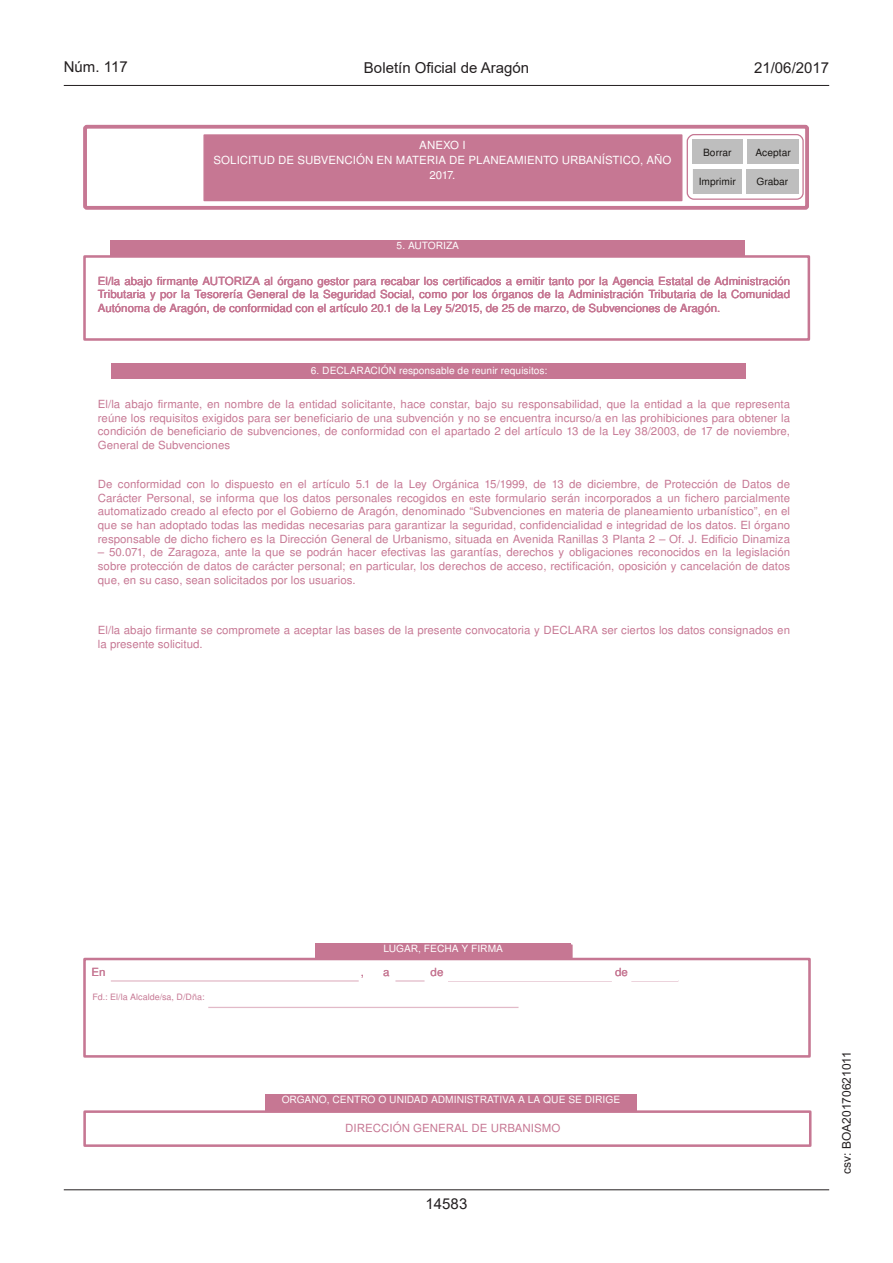
<style>
.page{position:relative;width:893px;height:1263px;background:#fff}
.page>*{position:absolute;margin:0;border:0;box-sizing:border-box;transform-origin:0 0}
.estilo_head-c{font:15px "Arial";color:#231f20}
.estilo_head-d{font:15px "Arial MT2";color:#231f20}
.estilo_head-i{font:15px "Arial MT2";color:#231f20}
.numero_pagina{font:15px "Arial";color:#231f20}
.estilo_head-i-2{font:12px "Arial MT2";color:#231f20}
.t1{font:11.4px/13.6px "A030";color:#c67793;text-align:justify}
.t2{font:11.4px/15.3px "A030";color:#fff;text-align:center}
.t3{font:10.2px "A030";color:#fff}
.t4{font:10.2px "A030";color:#171412}
.t5{font:8.85px "A030";color:#c67793}
</style>
<div class="page">
<hr style="left:64px;top:85px;width:765px;height:1px;background:#231f20">
<hr style="left:64px;top:1189px;width:765px;height:1px;background:#231f20">
<div style="left:83px;top:125px;width:726px;height:85px;border:4px solid #c67793;border-radius:2px"></div>
<div style="left:687px;top:134px;width:117px;height:66px;border:1px solid #c67793;border-radius:6px"></div>
<div style="left:204px;top:135px;width:478px;height:66px;background:#c67793"></div>
<div style="left:203px;top:134px;width:479px;height:67px;border:1px solid #c67793"></div>
<div style="left:83px;top:1110px;width:728px;height:37px;border:3px solid #c67793"></div>
<div style="left:265px;top:1094px;width:371px;height:16px;background:#c67793"></div>
<div style="left:83px;top:958px;width:728px;height:100px;border:3px solid #c67793"></div>
<div style="left:316px;top:943px;width:255px;height:15px;background:#c67793"></div>
<hr style="left:111px;top:980px;width:248px;height:1px;background:#e2bac8">
<hr style="left:395px;top:980px;width:30px;height:2px;background:#e2bac8">
<hr style="left:448px;top:980px;width:164px;height:2px;background:#e2bac8">
<hr style="left:631px;top:980px;width:47px;height:2px;background:#e2bac8">
<div style="left:83px;top:255px;width:727px;height:86px;border:3px solid #c67793"></div>
<hr style="left:208px;top:1007px;width:310px;height:1px;background:#e2bac8">
<div style="left:111px;top:241px;width:634px;height:15px;background:#c67793"></div>
<div style="left:112px;top:364px;width:634px;height:15px;background:#c67793"></div>
<div style="left:692px;top:139px;width:50px;height:25px;background:#bebebe"></div>
<div style="left:747px;top:139px;width:52px;height:25px;background:#bebebe"></div>
<div style="left:693px;top:169px;width:49px;height:25px;background:#bebebe"></div>
<div style="left:746px;top:169px;width:52px;height:25px;background:#bebebe"></div>
<div style="left:448px;top:963px;width:163px;height:18px;background:#fff"></div>
<div style="left:630px;top:963px;width:48px;height:18px;background:#fff"></div>
<p class="estilo_head-i" style="left:64px;top:57px;width:65px">Núm. 117</p>
<p class="estilo_head-c" style="left:364px;top:57px;width:167px">Boletín Oficial de Aragón</p>
<p class="estilo_head-d" style="left:754px;top:57px;width:77px">21/06/2017</p>
<p class="t2" style="left:214px;top:137px;width:459px">ANEXO I<br>SOLICITUD DE SUBVENCIÓN EN MATERIA DE PLANEAMIENTO URBANÍSTICO, AÑO<br>2017.</p>
<p class="t3" style="left:397px;top:239px;width:64px">5. AUTORIZA</p>
<p class="t4" style="left:703px;top:146px;width:30px">Borrar</p>
<p class="t4" style="left:755px;top:146px;width:37px">Aceptar</p>
<p class="t4" style="left:699px;top:175px;width:39px">Imprimir</p>
<p class="t4" style="left:756px;top:175px;width:33px">Grabar</p>
<p class="t1" style="left:98px;top:274px;width:694px">El/la abajo firmante AUTORIZA al órgano gestor para recabar los certificados a emitir tanto por la Agencia Estatal de Administración Tributaria y por la Tesorería General de la Seguridad Social, como por los órganos de la Administración Tributaria de la Comunidad Autónoma de Aragón, de conformidad con el artículo 20.1 de la Ley 5/2015, de 25 de marzo, de Subvenciones de Aragón.</p>
<p class="t3" style="left:311px;top:364px;width:238px">6. DECLARACIÓN responsable de reunir requisitos:</p>
<p class="t1" style="left:98px;top:397px;width:694px">El/la abajo firmante, en nombre de la entidad solicitante, hace constar, bajo su responsabilidad, que la entidad a la que representa reúne los requisitos exigidos para ser beneficiario de una subvención y no se encuentra incurso/a en las prohibiciones para obtener la condición de beneficiario de subvenciones, de conformidad con el apartado 2 del artículo 13 de la Ley 38/2003, de 17 de noviembre, General de Subvenciones</p>
<p class="t1" style="left:98px;top:477px;width:694px">De conformidad con lo dispuesto en el artículo 5.1 de la Ley Orgánica 15/1999, de 13 de diciembre, de Protección de Datos de Carácter Personal, se informa que los datos personales recogidos en este formulario serán incorporados a un fichero parcialmente automatizado creado al efecto por el Gobierno de Aragón, denominado “Subvenciones en materia de planeamiento urbanístico”, en el que se han adoptado todas las medidas necesarias para garantizar la seguridad, confidencialidad e integridad de los datos. El órgano responsable de dicho fichero es la Dirección General de Urbanismo, situada en Avenida Ranillas 3 Planta 2 – Of. J. Edificio Dinamiza</p>
<p class="t1" style="left:98px;top:546px;width:694px">– 50.071, de Zaragoza, ante la que se podrán hacer efectivas las garantías, derechos y obligaciones reconocidos en la legislación sobre protección de datos de carácter personal; en particular, los derechos de acceso, rectificación, oposición y cancelación de datos que, en su caso, sean solicitados por los usuarios.</p>
<p class="t1" style="left:98px;top:623px;width:694px">El/la abajo firmante se compromete a aceptar las bases de la presente convocatoria y DECLARA ser ciertos los datos consignados en la presente solicitud.</p>
<p class="t1" style="left:91px;top:965px;width:16px">En</p>
<p class="t5" style="left:92px;top:992px;width:114px">Fd.: El/la Alcalde/sa, D/Dña:</p>
<p class="t3" style="left:383px;top:942px;width:121px">LUGAR, FECHA Y FIRMA</p>
<p class="t1" style="left:361px;top:965px;width:5px">,</p>
<p class="t1" style="left:383px;top:965px;width:8px">a</p>
<p class="t1" style="left:431px;top:965px;width:14px">de</p>
<p class="t1" style="left:615px;top:965px;width:14px">de</p>
<p class="t3" style="left:282px;top:1093px;width:340px">ORGANO, CENTRO O UNIDAD ADMINISTRATIVA A LA QUE SE DIRIGE</p>
<p class="t1" style="left:345px;top:1121px;width:217px">DIRECCIÓN GENERAL DE URBANISMO</p>
<p class="numero_pagina" style="left:426px;top:1193px;width:43px">14583</p>
<p class="estilo_head-i-2" style="left:838px;top:1174px;width:124px;rotate:-90deg">csv: BOA20170621011</p>
</div>
